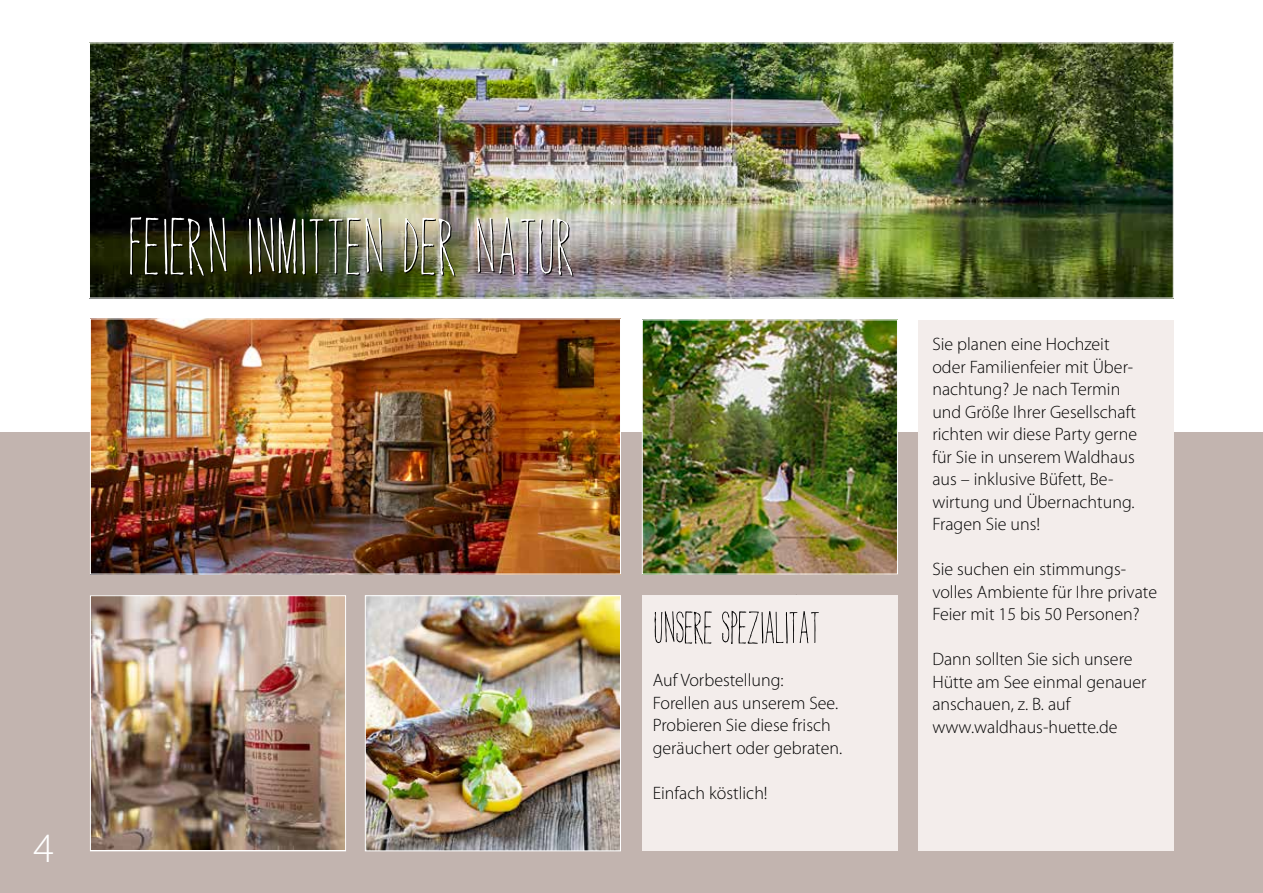
<style>
.page{position:relative;width:1263px;height:893px;background:#fff}
.page>*{position:absolute;margin:0;border:0;box-sizing:border-box;transform-origin:0 0}
.t1{font:135px "Men In Black Credits";letter-spacing:.01em;color:#fff}
.t2{font:76.5px "Men In Black Credits";color:#000}
.t3{font:300 42px "Myriad Pro";color:#fff}
.t4{font:300 18px/22.5px "Myriad Pro";color:#000}
</style>
<div class="page">
<div style="left:0;top:432px;width:1263px;height:461px;background:#c2b4af"></div>
<img style="left:91px;top:45px;width:1081px;height:251px">
<img style="left:92px;top:321px;width:527px;height:251px">
<div style="left:90px;top:319px;width:531px;height:255px;border:1px solid #fff"></div>
<img style="left:92px;top:597px;width:252px;height:252px">
<div style="left:90px;top:595px;width:256px;height:256px;border:1px solid #fff"></div>
<img style="left:367px;top:597px;width:252px;height:252px">
<div style="left:365px;top:595px;width:256px;height:256px;border:1px solid #fff"></div>
<img style="left:644px;top:321px;width:252px;height:251px">
<div style="left:642px;top:319px;width:256px;height:255px;border:1px solid #fff"></div>
<div style="left:643px;top:595px;width:255px;height:256px;background:#f3edeb"></div>
<div style="left:918px;top:320px;width:256px;height:531px;background:#f3edeb"></div>
<h1 class="t1" style="left:126px;top:149px;width:448px">FEIERN INMITTEN DER NATUR</h1>
<h3 class="t3" style="left:33px;top:822px;width:22px">4</h3>
<h2 class="t2" style="left:653px;top:572px;width:168px">UNSERE SPEZIALITAT</h2>
<p class="t4" style="left:653px;top:669px;width:191px">Auf Vorbestellung:<br>Forellen aus unserem See.<br>Probieren Sie diese frisch geräuchert oder gebraten.</p>
<p class="t4" style="left:653px;top:781px;width:116px">Einfach köstlich!</p>
<p class="t4" style="left:932px;top:333px;width:206px">Sie planen eine Hochzeit oder Familienfeier mit Über&shy;nachtung? Je nach Termin und Größe Ihrer Gesellschaft richten wir diese Party gerne für Sie in unserem Waldhaus aus – inklusive Büfett, Be&shy;wirtung und Übernachtung.<br>Fragen Sie uns!</p>
<p class="t4" style="left:932px;top:558px;width:226px">Sie suchen ein stimmungs&shy;volles Ambiente für Ihre private<br>Feier mit 15 bis 50 Personen?</p>
<p class="t4" style="left:932px;top:648px;width:216px">Dann sollten Sie sich unsere<br>Hütte am See einmal genauer anschauen, z. B. auf www.waldhaus-huette.de</p>
</div>
